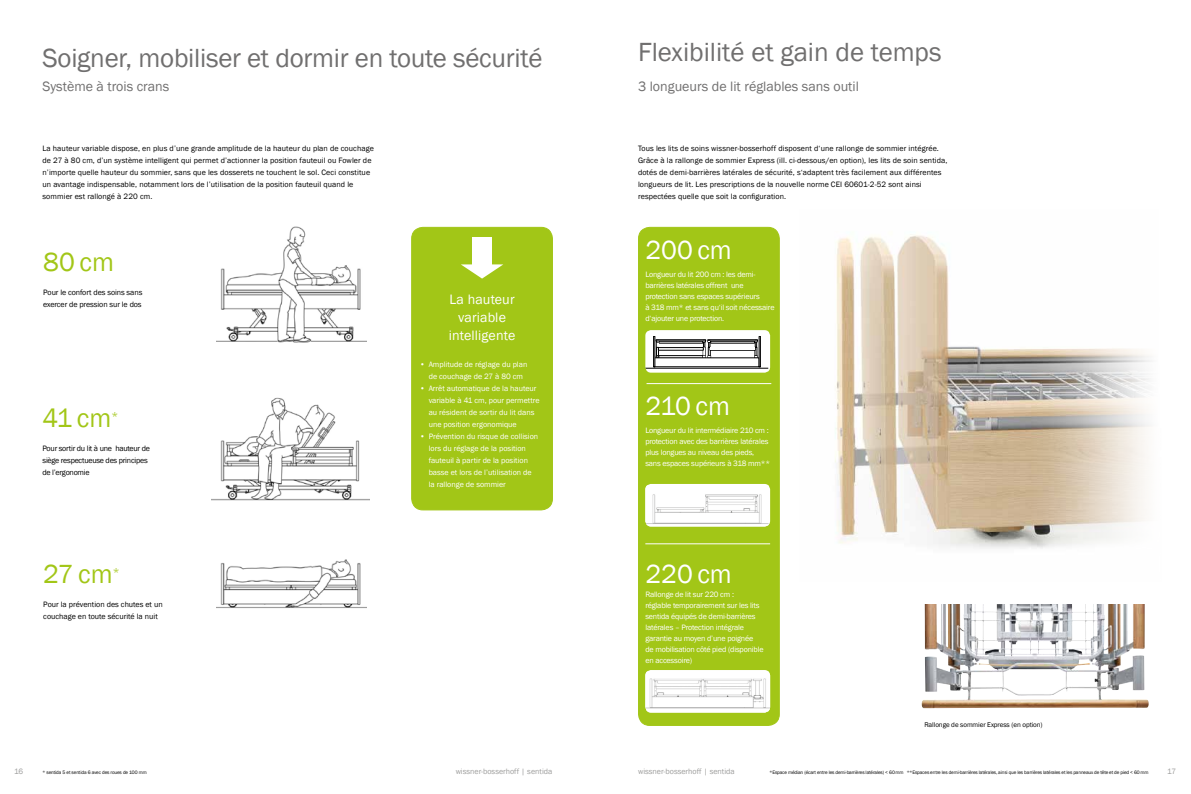
<style>
.page{position:relative;width:1191px;height:794px;background:#fff}
.page>*{position:absolute;margin:0;border:0;box-sizing:border-box;transform-origin:0 0}
.t1{font:27px "Franklin Gothic";letter-spacing:-.01em;color:#706f6f}
.t2{font:27px "Franklin Gothic";color:#fff}
.t3{font:27px "Franklin Gothic";color:#a2c617}
.t4{font:14px "Franklin Gothic";color:#706f6f}
.t5{font:14px/18px "Franklin Gothic";letter-spacing:.01em;color:#fff;text-align:center}
.t6{font:11.7px "Franklin Gothic";color:#a2c617}
.t7{font:8px/12px "Franklin Gothic";letter-spacing:.01em;color:#000}
.t8{font:8px/11px "Franklin Gothic";letter-spacing:-.02em;color:#fff}
.t9{font:8px/12px "Franklin Gothic";color:#fff}
.t10{font:8px/12px "Franklin Gothic";letter-spacing:-.03em;color:#000}
.t11{font:8px "Franklin Gothic";color:#9d9d9c}
.t12{font:8px/12px "Franklin Gothic";letter-spacing:-.01em;color:#000}
.t13{font:7px "Franklin Gothic";letter-spacing:-.01em;color:#000}
.t14{font:5px "Franklin Gothic";letter-spacing:-.025em;color:#000}
</style>
<div class="page">
<div style="left:638px;top:227px;width:141px;height:498px;background:#a2c617;border-radius:11px"></div>
<div style="left:638px;top:227px;width:142px;height:499px;border:1px solid #a2c617;border-radius:11px"></div>
<div style="left:645px;top:330px;width:125px;height:43px;background:#fff;border-radius:6px"></div>
<hr style="left:645px;top:368px;width:123px;height:1px;background:#000">
<div style="left:653px;top:336px;width:2px;height:31px;border:1px solid #000"></div>
<div style="left:759px;top:336px;width:1px;height:31px;background:#fff;border:1px solid #000"></div>
<svg style="left:653px;top:339px;width:107px;height:34px"></svg>
<div style="left:645px;top:670px;width:125px;height:42px;background:#fcfdf8;border-radius:6px"></div>
<img style="left:645px;top:671px;width:125px;height:41px">
<div style="left:645px;top:484px;width:125px;height:42px;background:#fff;border-radius:6px"></div>
<img style="left:645px;top:485px;width:123px;height:41px">
<img style="left:217px;top:559px;width:149px;height:49px">
<img style="left:217px;top:226px;width:149px;height:117px">
<img style="left:835px;top:235px;width:316px;height:314px">
<hr style="left:645px;top:543px;width:125px;height:1px;background:#fff">
<hr style="left:646px;top:383px;width:125px;height:1px;background:#fff">
<img style="left:921px;top:604px;width:211px;height:102px">
<div style="left:412px;top:227px;width:140px;height:283px;background:#a2c617;border-radius:11px"></div>
<div style="left:411px;top:227px;width:142px;height:283px;border:1px solid #a2c617;border-radius:11px"></div>
<svg style="left:461px;top:264px;width:42px;height:15px"></svg>
<div style="left:472px;top:237px;width:20px;height:29px;background:#fff"></div>
<img style="left:211px;top:397px;width:159px;height:104px">
<h1 class="t1" style="left:43px;top:41px;width:501px">Soigner, mobiliser et dormir en toute sécurité</h1>
<h2 class="t4" style="left:43px;top:77px;width:128px">Système à trois crans</h2>
<p class="t7" style="left:43px;top:142px;width:333px">La hauteur variable dispose, en plus d’une grande amplitude de la hauteur du plan de couchage de 27 à 80 cm, d’un système intelligent qui permet d’actionner la position fauteuil ou Fowler de n’importe quelle hauteur du sommier, sans que les dosserets ne touchent le sol. Ceci constitue un avantage indispensable, notamment lors de l’utilisation de la position fauteuil quand le sommier est rallongé à 220 cm.</p>
<h1 class="t3" style="left:43px;top:245px;width:72px">80 cm</h1>
<p class="t12" style="left:43px;top:286px;width:101px">Pour le confort des soins sans exercer de pression sur le dos</p>
<h1 class="t3" style="left:43px;top:401px;width:70px">41 cm</h1>
<h3 class="t6" style="left:111px;top:409px;width:8px">*</h3>
<p class="t10" style="left:43px;top:442px;width:109px">Pour sortir du lit à une hauteur de siège respectueuse des principes de l’ergonomie</p>
<h1 class="t3" style="left:43px;top:557px;width:71px">27 cm</h1>
<h3 class="t6" style="left:113px;top:565px;width:8px">*</h3>
<p class="t7" style="left:43px;top:598px;width:121px">Pour la prévention des chutes et un couchage en toute sécurité la nuit</p>
<h2 class="t5" style="left:449px;top:291px;width:68px">La hauteur variable intelligente</h2>
<p class="t9" style="left:420px;top:358px;width:109px;text-align:center">• Amplitude de réglage du plan de couchage de 27 à 80 cm</p>
<p class="t9" style="left:429px;top:382px;width:112px;text-indent:-9px">• Arrêt automatique de la hauteur variable à 41 cm, pour permettre au résident de sortir du lit dans une position ergonomique</p>
<p class="t9" style="left:429px;top:430px;width:111px;text-indent:-9px">• Prévention du risque de collision lors du réglage de la position fauteuil à partir de la position basse et lors de l’utilisation de la rallonge de sommier</p>
<h1 class="t1" style="left:638px;top:36px;width:305px">Flexibilité et gain de temps</h1>
<h2 class="t4" style="left:638px;top:77px;width:222px">3 longueurs de lit réglables sans outil</h2>
<p class="t7" style="left:638px;top:142px;width:311px">Tous les lits de soins wissner-bosserhoff disposent d‘une rallonge de sommier intégrée.<br>Grâce à la rallonge de sommier Express (ill. ci-dessous/en option), les lits de soin sentida, dotés de demi-barrières latérales de sécurité, s‘adaptent très facilement aux différentes longueurs de lit. Les prescriptions de la nouvelle norme CEI 60601-2-52 sont ainsi respectées quelle que soit la configuration.</p>
<h1 class="t2" style="left:645px;top:233px;width:88px">200 cm</h1>
<p class="t8" style="left:645px;top:269px;width:131px">Longueur du lit 200 cm : les demi&shy;barrières latérales offrent une protection sans espaces supérieurs<br>à 318 mm* et sans qu‘il soit nécessaire d‘ajouter une protection.</p>
<h1 class="t2" style="left:645px;top:389px;width:86px">210 cm</h1>
<p class="t8" style="left:645px;top:424px;width:126px">Longueur du lit intermédiaire 210 cm : protection avec des barrières latérales plus longues au niveau des pieds, sans espaces supérieurs à 318 mm**</p>
<h1 class="t2" style="left:645px;top:557px;width:88px">220 cm</h1>
<p class="t8" style="left:645px;top:589px;width:120px">Rallonge de lit sur 220 cm :<br>réglable temporairement sur les lits sentida équipés de demi-barrières latérales – Protection intégrale garantie au moyen d’une poignée de mobilisation côté pied (disponible en accessoire)</p>
<p class="t13" style="left:924px;top:720px;width:120px">Rallonge de sommier Express (en option)</p>
<p class="t11" style="left:14px;top:766px;width:11px">16</p>
<p class="t11" style="left:456px;top:766px;width:98px">wissner-bosserhoff | sentida</p>
<p class="t11" style="left:638px;top:766px;width:98px">wissner-bosserhoff | sentida</p>
<p class="t11" style="left:1167px;top:766px;width:10px">17</p>
<p class="t14" style="left:769px;top:769px;width:380px">*Espace médian (écart entre les demi-barrières latérales) &lt; 60mm **Espaces entre les demi-barrières latérales, ainsi que les barrières latérales et les panneaux de tête et de pied &lt; 60mm</p>
<p class="t14" style="left:43px;top:769px;width:106px">* sentida 5 et sentida 6 avec des roues de 100 mm</p>
</div>
